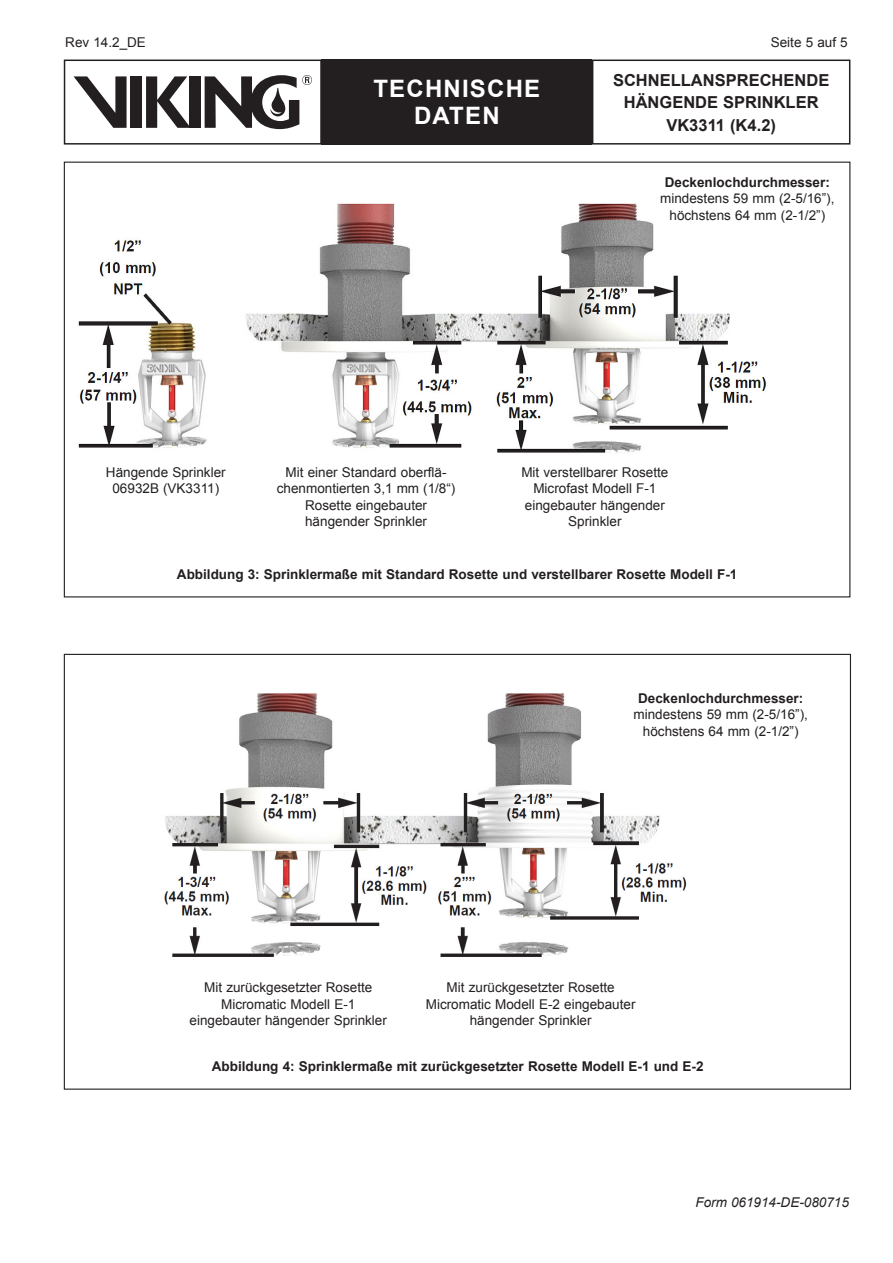
<style>
.page{position:relative;width:893px;height:1263px;background:#fff}
.page>*{position:absolute;margin:0;border:0;box-sizing:border-box;transform-origin:0 0}
.t1{font:700 24px/27px "Arial";letter-spacing:.05em;color:#fff;text-align:center}
.t2{font:700 16.5px/22.5px "Arial";color:#231f20;text-align:center}
.body{font:13.5px/16.5px "Arial";color:#231f20;text-align:center}
.body-2{font:700 13.5px "Arial";color:#231f20}
.t3{font:italic 13.5px "Arial";color:#231f20}
.s1{font-weight:700}
</style>
<div class="page">
<div style="left:592px;top:60px;width:258px;height:85px;border:2px solid #231f20"></div>
<div style="left:322px;top:60px;width:270px;height:85px;background:#231f20"></div>
<div style="left:189px;top:76px;width:11px;height:52px;background:#231f20"></div>
<div style="left:131px;top:76px;width:11px;height:52px;background:#231f20"></div>
<svg style="left:146px;top:76px;width:43px;height:52px"></svg>
<svg style="left:74px;top:76px;width:53px;height:52px"></svg>
<svg style="left:205px;top:75px;width:107px;height:54px"></svg>
<div style="left:64px;top:60px;width:258px;height:85px;border:2px solid #231f20"></div>
<img style="left:78px;top:203px;width:689px;height:250px">
<div style="left:658px;top:177px;width:179px;height:95px;background:#fff"></div>
<img style="left:164px;top:693px;width:523px;height:264px">
<div style="left:631px;top:693px;width:179px;height:95px;background:#fff"></div>
<p class="body" style="left:65px;top:34px;width:82px">Rev 14.2_DE</p>
<p class="body" style="left:771px;top:34px;width:78px">Seite 5 auf 5</p>
<h1 class="t1" style="left:373px;top:76px;width:168px">TECHNISCHE<br>DATEN</h1>
<p class="t2" style="left:613px;top:69px;width:218px">SCHNELLANSPRECHENDE<br>HÄNGENDE SPRINKLER<br>VK3311 (K4.2)</p>
<p class="body" style="left:660px;top:174px;width:176px"><span class="s1">Deckenlochdurchmesser: </span>mindestens 59 mm (2-5/16”), höchstens 64 mm (2-1/2”)</p>
<p class="body" style="left:106px;top:464px;width:121px">Hängende Sprinkler</p>
<p class="body" style="left:112px;top:480px;width:108px">06932B (VK3311)</p>
<p class="body" style="left:277px;top:464px;width:180px">Mit einer Standard oberflä&shy;chenmontierten 3,1 mm (1/8“)<br>Rosette eingebauter</p>
<p class="body" style="left:305px;top:513px;width:123px">hängender Sprinkler</p>
<p class="body" style="left:521px;top:464px;width:149px">Mit verstellbarer Rosette<br>Microfast Modell F-1 eingebauter hängender<br>Sprinkler</p>
<p class="body-2" style="left:177px;top:565px;width:562px">Abbildung 3: Sprinklermaße mit Standard Rosette und verstellbarer Rosette Modell F-1</p>
<p class="body" style="left:633px;top:690px;width:176px"><span class="s1">Deckenlochdurchmesser: </span>mindestens 59 mm (2-5/16”), höchstens 64 mm (2-1/2”)</p>
<p class="body" style="left:204px;top:979px;width:170px">Mit zurückgesetzter Rosette<br>Micromatic Modell E-1</p>
<p class="body" style="left:190px;top:1012px;width:199px">eingebauter hängender Sprinkler</p>
<p class="body" style="left:426px;top:979px;width:211px">Mit zurückgesetzter Rosette<br>Micromatic Modell E-2 eingebauter hängender Sprinkler</p>
<p class="body-2" style="left:212px;top:1057px;width:493px">Abbildung 4: Sprinklermaße mit zurückgesetzter Rosette Modell E-1 und E-2</p>
<p class="t3" style="left:695px;top:1194px;width:155px">Form 061914-DE-080715</p>
</div>
